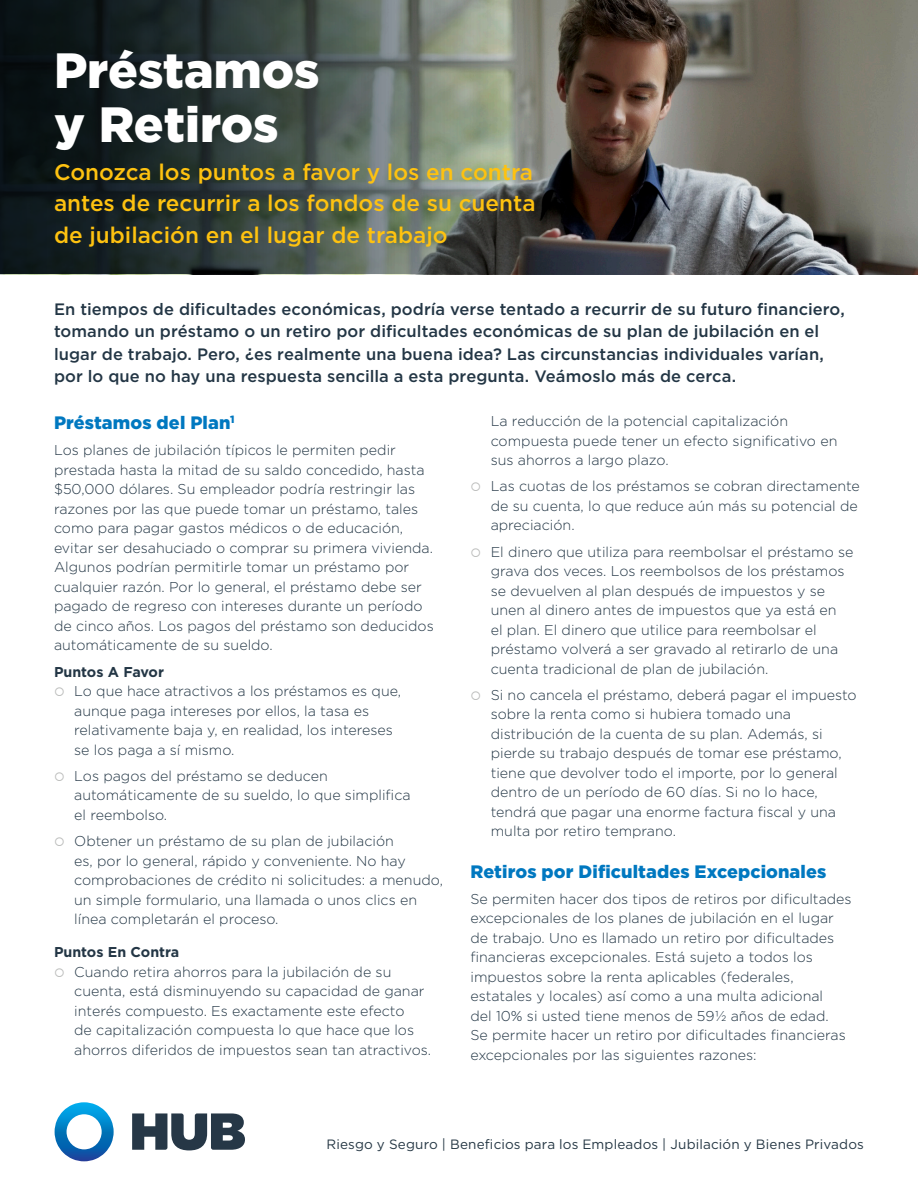
<style>
.page{position:relative;width:918px;height:1188px;background:#fff}
.page>*{position:absolute;margin:0;border:0;box-sizing:border-box;transform-origin:0 0}
.t1{font:900 49.5px/54px "Gotham";color:#fff}
.Page_Title_-_secondary_line{font:500 22.5px/31.5px "Gotham";color:#fec210;text-align:justify}
.Section_Titles{font:900 18px "Gotham";letter-spacing:.005em;color:#0078c0}
._05_Body_Intro_12_16pt{font:500 16.5px/22.5px "Gotham";letter-spacing:.005em;color:#233645}
.Body_Copy{font:300 14.25px/19.5px "Gotham";color:#233645}
.Body_Copy-2{font:700 14.25px "Gotham";color:#233645}
.Section_Titles-2{font:13.5px "Gotham";letter-spacing:.01em;color:#263845}
</style>
<div class="page">
<img style="left:839px;top:0;width:79px;height:274px">
<svg style="left:132px;top:1113px;width:113px;height:37px"></svg>
<svg style="left:55px;top:1102px;width:59px;height:59px"></svg>
<img style="left:0;top:0;width:839px;height:274px">
<p class="t1" style="left:54px;top:43px;width:267px">Préstamos y Retiros</p>
<p class="Page_Title_-_secondary_line" style="left:54px;top:156px;width:483px">Conozca los puntos a favor y los en contra antes de recurrir a los fondos de su cuenta de jubilación en el lugar de trabajo</p>
<p class="_05_Body_Intro_12_16pt" style="left:54px;top:298px;width:792px">En tiempos de dificultades económicas, podría verse tentado a recurrir de su futuro financiero, tomando un préstamo o un retiro por dificultades económicas de su plan de jubilación en el lugar de trabajo. Pero, ¿es realmente una buena idea? Las circunstancias individuales varían, por lo que no hay una respuesta sencilla a esta pregunta. Veámoslo más de cerca.</p>
<p class="Section_Titles" style="left:54px;top:410px;width:182px">Préstamos del Plan<sup>1</sup></p>
<p class="Body_Copy" style="left:54px;top:440px;width:381px">Los planes de jubilación típicos le permiten pedir prestada hasta la mitad de su saldo concedido, hasta $50,000 dólares. Su empleador podría restringir las razones por las que puede tomar un préstamo, tales como para pagar gastos médicos o de educación, evitar ser desahuciado o comprar su primera vivienda.<br>Algunos podrían permitirle tomar un préstamo por cualquier razón. Por lo general, el préstamo debe ser pagado de regreso con intereses durante un período de cinco años. Los pagos del préstamo son deducidos automáticamente de su sueldo.</p>
<p class="Body_Copy-2" style="left:54px;top:662px;width:112px">Puntos A Favor</p>
<p class="Body_Copy" style="left:74px;top:681px;width:328px">Lo que hace atractivos a los préstamos es que, aunque paga intereses por ellos, la tasa es relativamente baja y, en realidad, los intereses se los paga a sí mismo.</p>
<p class="Body_Copy" style="left:74px;top:766px;width:338px">Los pagos del préstamo se deducen automáticamente de su sueldo, lo que simplifica el reembolso.</p>
<p class="Body_Copy" style="left:74px;top:831px;width:370px">Obtener un préstamo de su plan de jubilación<br>es, por lo general, rápido y conveniente. No hay comprobaciones de crédito ni solicitudes: a menudo, un simple formulario, una llamada o unos clics en línea completarán el proceso.</p>
<p class="Body_Copy-2" style="left:54px;top:943px;width:127px">Puntos En Contra</p>
<p class="Body_Copy" style="left:74px;top:961px;width:358px">Cuando retira ahorros para la jubilación de su cuenta, está disminuyendo su capacidad de ganar interés compuesto. Es exactamente este efecto<br>de capitalización compuesta lo que hace que los ahorros diferidos de impuestos sean tan atractivos.</p>
<p class="Body_Copy" style="left:491px;top:411px;width:348px">La reducción de la potencial capitalización compuesta puede tener un efecto significativo en sus ahorros a largo plazo.</p>
<p class="Body_Copy" style="left:491px;top:476px;width:371px">Las cuotas de los préstamos se cobran directamente de su cuenta, lo que reduce aún más su potencial de apreciación.</p>
<p class="Body_Copy" style="left:491px;top:541px;width:364px">El dinero que utiliza para reembolsar el préstamo se grava dos veces. Los reembolsos de los préstamos se devuelven al plan después de impuestos y se unen al dinero antes de impuestos que ya está en<br>el plan. El dinero que utilice para reembolsar el préstamo volverá a ser gravado al retirarlo de una cuenta tradicional de plan de jubilación.</p>
<p class="Body_Copy" style="left:491px;top:685px;width:367px">Si no cancela el préstamo, deberá pagar el impuesto sobre la renta como si hubiera tomado una distribución de la cuenta de su plan. Además, si pierde su trabajo después de tomar ese préstamo, tiene que devolver todo el importe, por lo general dentro de un período de 60 días. Si no lo hace, tendrá que pagar una enorme factura fiscal y una multa por retiro temprano.</p>
<p class="Section_Titles" style="left:470px;top:859px;width:357px">Retiros por Dificultades Excepcionales</p>
<p class="Body_Copy" style="left:470px;top:889px;width:383px">Se permiten hacer dos tipos de retiros por dificultades excepcionales de los planes de jubilación en el lugar de trabajo. Uno es llamado un retiro por dificultades financieras excepcionales. Está sujeto a todos los impuestos sobre la renta aplicables (federales, estatales y locales) así como a una multa adicional<br>del 10% si usted tiene menos de 59½ años de edad.<br>Se permite hacer un retiro por dificultades financieras excepcionales por las siguientes razones:</p>
<p class="Section_Titles-2" style="left:327px;top:1135px;width:539px">Riesgo y Seguro | Beneficios para los Empleados | Jubilación y Bienes Privados</p>
</div>
